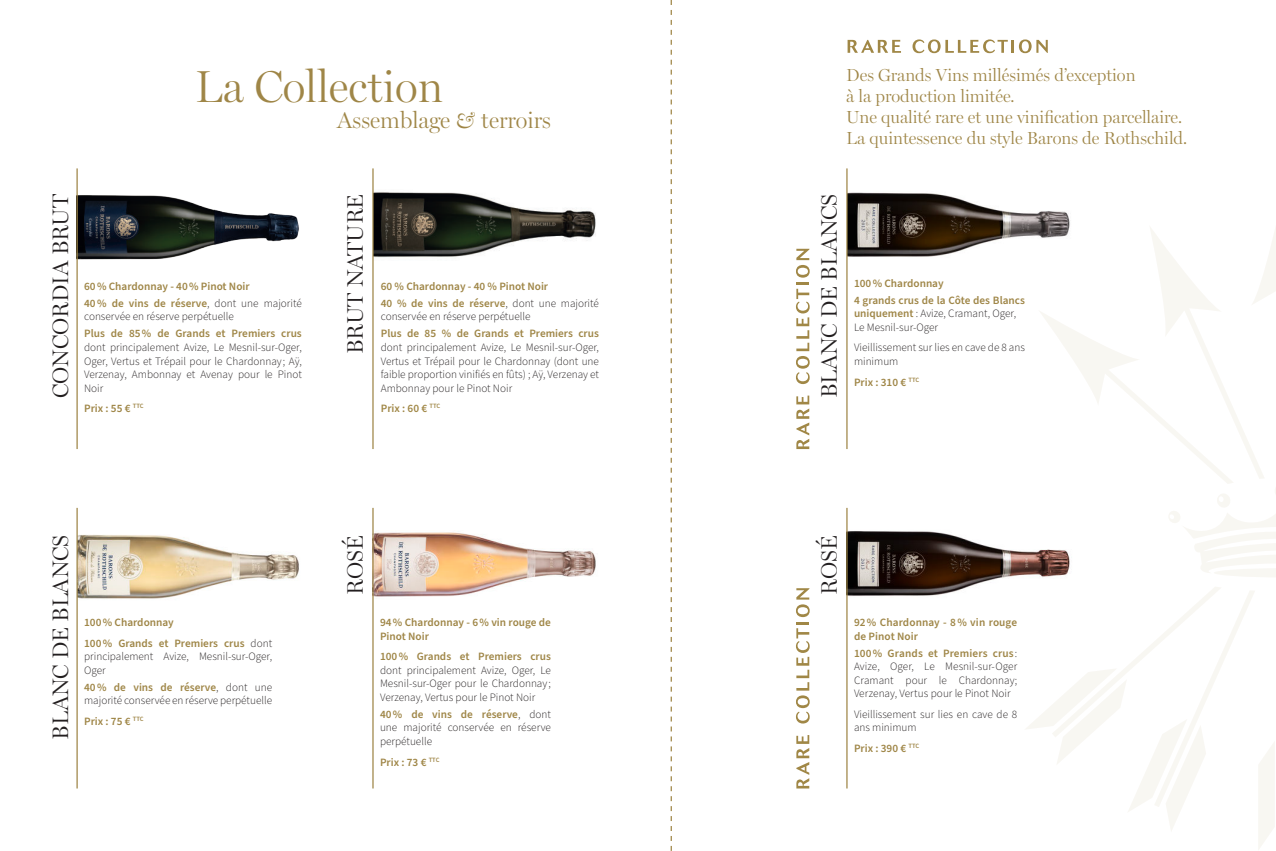
<style>
.page{position:relative;width:1276px;height:851px;background:#fff}
.page>*{position:absolute;margin:0;border:0;box-sizing:border-box;transform-origin:0 0}
.t1{font:300 45px "Miller Display";color:#9f8647}
.t2{font:300 23.12px "Miller Display";color:#9f8647}
.t3{font:300 22.5px "Miller Display";color:#231f20}
.t4{font:300 17.5px/21px "Miller Display";color:#9f8647}
.t5{font:300 11.25px/13.5px "Source Sans Pro";color:#231f20;text-align:justify}
.t6{font:600 11.25px/17px "Source Sans Pro";color:#9f8647}
.t7{font:600 11.25px "Source Sans Pro";color:#a08746}
.s1{font-weight:300;color:#231f20}
.s2{font-weight:600;color:#9f8647}
</style>
<div class="page">
<img style="left:78px;top:534px;width:221px;height:65px">
<img style="left:78px;top:195px;width:221px;height:65px">
<img style="left:373px;top:189px;width:223px;height:76px">
<img style="left:847px;top:527px;width:191px;height:74px">
<img style="left:847px;top:187px;width:191px;height:74px">
<svg style="left:670px;top:0;width:2px;height:850px"></svg>
<img style="left:373px;top:530px;width:223px;height:69px">
<hr style="left:76px;top:168px;width:2px;height:281px;background:#9f8647">
<hr style="left:76px;top:508px;width:2px;height:280px;background:#9f8647">
<hr style="left:372px;top:168px;width:1px;height:281px;background:#9f8647">
<hr style="left:846px;top:168px;width:1px;height:281px;background:#9f8647">
<hr style="left:372px;top:508px;width:1px;height:280px;background:#9f8647">
<hr style="left:846px;top:508px;width:1px;height:280px;background:#9f8647">
<svg style="left:796px;top:395px;width:13px;height:54px"></svg>
<svg style="left:796px;top:249px;width:13px;height:135px"></svg>
<svg style="left:847px;top:40px;width:54px;height:13px"></svg>
<svg style="left:912px;top:39px;width:135px;height:14px"></svg>
<svg style="left:796px;top:735px;width:13px;height:53px"></svg>
<svg style="left:796px;top:588px;width:13px;height:135px"></svg>
<svg style="left:1024px;top:586px;width:251px;height:264px"></svg>
<svg style="left:1038px;top:211px;width:238px;height:366px"></svg>
<h1 class="t1" style="left:195px;top:60px;width:250px">La Collection</h1>
<h2 class="t2" style="left:337px;top:106px;width:216px">Assemblage &amp; terroirs</h2>
<h3 class="t4" style="left:846px;top:64px;width:342px">Des Grands Vins millésimés d’exception<br>à la production limitée.<br>Une qualité rare et une vinification parcellaire.<br>La quintessence du style Barons de Rothschild.</h3>
<h3 class="t3" style="left:47px;top:398px;width:205px;rotate:-90deg">CONCORDIA BRUT</h3>
<p class="t6" style="left:84px;top:278px;width:219px">60 % Chardonnay - 40 % Pinot Noir<br>40 % de vins de réserve<span class="s1">, dont une majorité</span></p>
<p class="t5" style="left:84px;top:311px;width:151px">conservée en réserve perpétuelle</p>
<p class="t6" style="left:84px;top:325px;width:219px">Plus de 85 % de Grands et Premiers crus</p>
<p class="t5" style="left:84px;top:341px;width:219px">dont principalement Avize, Le Mesnil-sur-Oger, Oger, Vertus et Trépail pour le Chardonnay ; Aÿ, Verzenay, Ambonnay et Avenay pour le Pinot Noir</p>
<p class="t6" style="left:84px;top:400px;width:61px">Prix : 55 € <sup>TTC</sup></p>
<h3 class="t3" style="left:342px;top:354px;width:161px;rotate:-90deg">BRUT NATURE</h3>
<h3 class="t3" style="left:815px;top:398px;width:206px;rotate:-90deg">BLANC DE BLANCS</h3>
<p class="t6" style="left:381px;top:278px;width:220px">60 % Chardonnay - 40 % Pinot Noir<br>40 % de vins de réserve<span class="s1">, dont une majorité</span></p>
<p class="t5" style="left:381px;top:311px;width:151px">conservée en réserve perpétuelle</p>
<p class="t6" style="left:381px;top:325px;width:220px">Plus de 85 % de Grands et Premiers crus</p>
<p class="t5" style="left:381px;top:341px;width:220px">dont principalement Avize, Le Mesnil-sur-Oger, Vertus et Trépail pour le Chardonnay (dont une faible proportion vinifiés en fûts) ; Aÿ, Verzenay et Ambonnay pour le Pinot Noir</p>
<p class="t7" style="left:381px;top:403px;width:61px">Prix : 60 € <sup>TTC</sup></p>
<p class="t6" style="left:854px;top:275px;width:172px">100 % Chardonnay<br>4 grands crus de la Côte des Blancs</p>
<p class="t5" style="left:854px;top:307px;width:164px"><span class="s2">uniquement</span> : Avize, Cramant, Oger,<br>Le Mesnil-sur-Oger</p>
<p class="t5" style="left:854px;top:342px;width:172px">Vieillissement sur lies en cave de 8 ans minimum</p>
<p class="t6" style="left:854px;top:373px;width:67px">Prix : 310 € <sup>TTC</sup></p>
<h3 class="t3" style="left:47px;top:739px;width:206px;rotate:-90deg">BLANC DE BLANCS</h3>
<p class="t6" style="left:84px;top:612px;width:189px;line-height:20.6px">100 % Chardonnay<br>100 % Grands et Premiers crus <span class="s1">dont</span></p>
<p class="t5" style="left:84px;top:650px;width:189px">principalement Avize, Mesnil-sur-Oger,<br>Oger</p>
<p class="t5" style="left:84px;top:681px;width:189px"><span class="s2">40 % de vins de réserve</span>, dont une majorité conservée en réserve perpétuelle</p>
<p class="t6" style="left:84px;top:713px;width:61px">Prix : 75 € <sup>TTC</sup></p>
<h3 class="t3" style="left:342px;top:594px;width:61px;rotate:-90deg">ROSÉ</h3>
<h3 class="t3" style="left:815px;top:594px;width:61px;rotate:-90deg">ROSÉ</h3>
<p class="t6" style="left:380px;top:616px;width:172px;line-height:13.5px">94 % Chardonnay - 6 % vin rouge de<br>Pinot Noir</p>
<p class="t6" style="left:380px;top:648px;width:172px">100 % Grands et Premiers crus</p>
<p class="t5" style="left:380px;top:664px;width:172px">dont principalement Avize, Oger, Le Mesnil-sur-Oger pour le Chardonnay ; Verzenay, Vertus pour le Pinot Noir</p>
<p class="t5" style="left:380px;top:708px;width:172px"><span class="s2">40 % de vins de réserve</span>, dont une majorité conservée en réserve perpétuelle</p>
<p class="t6" style="left:380px;top:753px;width:61px">Prix : 73 € <sup>TTC</sup></p>
<p class="t6" style="left:854px;top:616px;width:165px;line-height:13.5px">92 % Chardonnay - 8 % vin rouge de Pinot Noir</p>
<p class="t5" style="left:854px;top:647px;width:165px"><span class="s2">100 % Grands et Premiers crus</span> :<br>Avize, Oger, Le Mesnil-sur-Oger Cramant pour le Chardonnay; Verzenay, Vertus pour le Pinot Noir</p>
<p class="t5" style="left:854px;top:708px;width:165px">Vieillissement sur lies en cave de 8 ans minimum</p>
<p class="t6" style="left:854px;top:740px;width:67px">Prix : 390 € <sup>TTC</sup></p>
</div>
